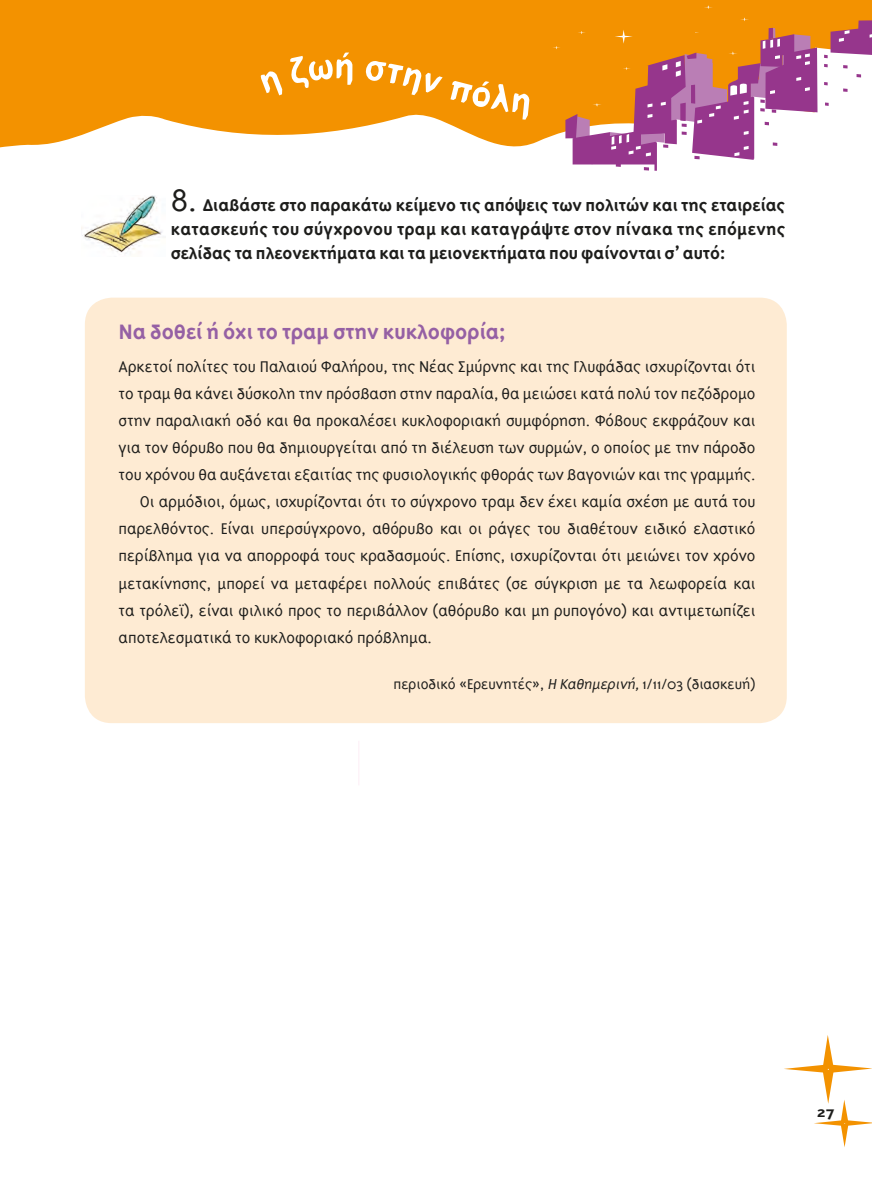
<style>
.page{position:relative;width:872px;height:1191px;background:#fff}
.page>*{position:absolute;margin:0;border:0;box-sizing:border-box;transform-origin:0 0}
.TIT_O__KEIMENOY{font:700 24px "Triplex Sans Gr";color:#9560a4}
.KEIMENO{font:700 19.5px/24px "Triplex Sans Gr";color:#1d1d1b;text-align:justify}
.t1{font:300 18px/27px "Triplex Sans Gr";color:#1d1d1b;text-align:justify}
.K_ÓÔÓÈÎ{font:300 16.5px "Triplex Sans Gr";color:#1d1d1b}
.KEIMENO-2{font:700 16.5px "Triplex Sans Gr";color:#1d1d1b;scale:1.2 1}
.s1{font-weight:300;font-size:36px}
.s2{font-style:italic}
</style>
<div class="page">
<svg style="left:0;top:0;width:872px;height:148px;background:#f49e1d"></svg>
<svg style="left:261px;top:71px;width:21px;height:24px"></svg>
<svg style="left:290px;top:53px;width:62px;height:35px"></svg>
<svg style="left:365px;top:60px;width:77px;height:35px"></svg>
<svg style="left:450px;top:81px;width:72px;height:39px"></svg>
<svg style="left:522px;top:48px;width:350px;height:123px"></svg>
<svg style="left:843px;top:65px;width:4px;height:3px"></svg>
<svg style="left:856px;top:74px;width:5px;height:3px"></svg>
<svg style="left:825px;top:102px;width:3px;height:4px"></svg>
<svg style="left:843px;top:88px;width:4px;height:4px"></svg>
<svg style="left:824px;top:20px;width:48px;height:38px;background:#bd6b77"></svg>
<hr style="left:654px;top:142px;width:3px;height:29px;background:#96368c">
<svg style="left:703px;top:5px;width:10px;height:4px"></svg>
<svg style="left:739px;top:17px;width:10px;height:4px"></svg>
<svg style="left:784px;top:1035px;width:88px;height:112px"></svg>
<svg style="left:552px;top:28px;width:265px;height:142px"></svg>
<div style="left:85px;top:297px;width:701px;height:426px;background:#feebd3;border-radius:27px"></div>
<img style="left:81px;top:195px;width:81px;height:59px">
<p class="KEIMENO" style="left:171px;top:193px;width:616px"><span class="s1">8.</span> Διαβάστε στο παρακάτω κείμενο τις απόψεις των πολιτών και της εταιρείας κατασκευής του σύγχρονου τραμ και καταγράψτε στον πίνακα της επόμενης σελίδας τα πλεονεκτήματα και τα μειονεκτήματα που φαίνονται σ’ αυτό:</p>
<p class="TIT_O__KEIMENOY" style="left:119px;top:319px;width:388px">Να δοθεί ή όχι το τραμ στην κυκλοφορία;</p>
<p class="t1" style="left:119px;top:353px;width:638px">Αρκετοί πολίτες του Παλαιού Φαλήρου, της Νέας Σμύρνης και της Γλυφάδας ισχυρίζονται ότι το τραμ θα κάνει δύσκολη την πρόσβαση στην παραλία, θα μειώσει κατά πολύ τον πεζόδρομο στην παραλιακή οδό και θα προκαλέσει κυκλοφοριακή συμφόρηση. Φόβους εκφράζουν και για τον θόρυβο που θα δημιουργείται από τη διέλευση των συρμών, ο οποίος με την πάροδο του χρόνου θα αυξάνεται εξαιτίας της φυσιολογικής φθοράς των βαγονιών και της γραμμής.</p>
<p class="t1" style="left:119px;top:488px;width:638px;text-indent:21px">Οι αρμόδιοι, όμως, ισχυρίζονται ότι το σύγχρονο τραμ δεν έχει καμία σχέση με αυτά του παρελθόντος. Είναι υπερσύγχρονο, αθόρυβο και οι ράγες του διαθέτουν ειδικό ελαστικό περίβλημα για να απορροφά τους κραδασμούς. Επίσης, ισχυρίζονται ότι μειώνει τον χρόνο μετακίνησης, μπορεί να μεταφέρει πολλούς επιβάτες (σε σύγκριση με τα λεωφορεία και τα τρόλεϊ), είναι φιλικό προς το περιβάλλον (αθόρυβο και μη ρυπογόνο) και αντιμετωπίζει αποτελεσματικά το κυκλοφοριακό πρόβλημα.</p>
<p class="K_ÓÔÓÈÎ" style="left:393px;top:675px;width:363px">περιοδικό «Eρευνητές», <span class="s2">Η Καθημερινή,</span>1/11/03 (διασκευή)</p>
<p class="KEIMENO-2" style="left:817px;top:1103px;width:16px">27</p>
</div>
